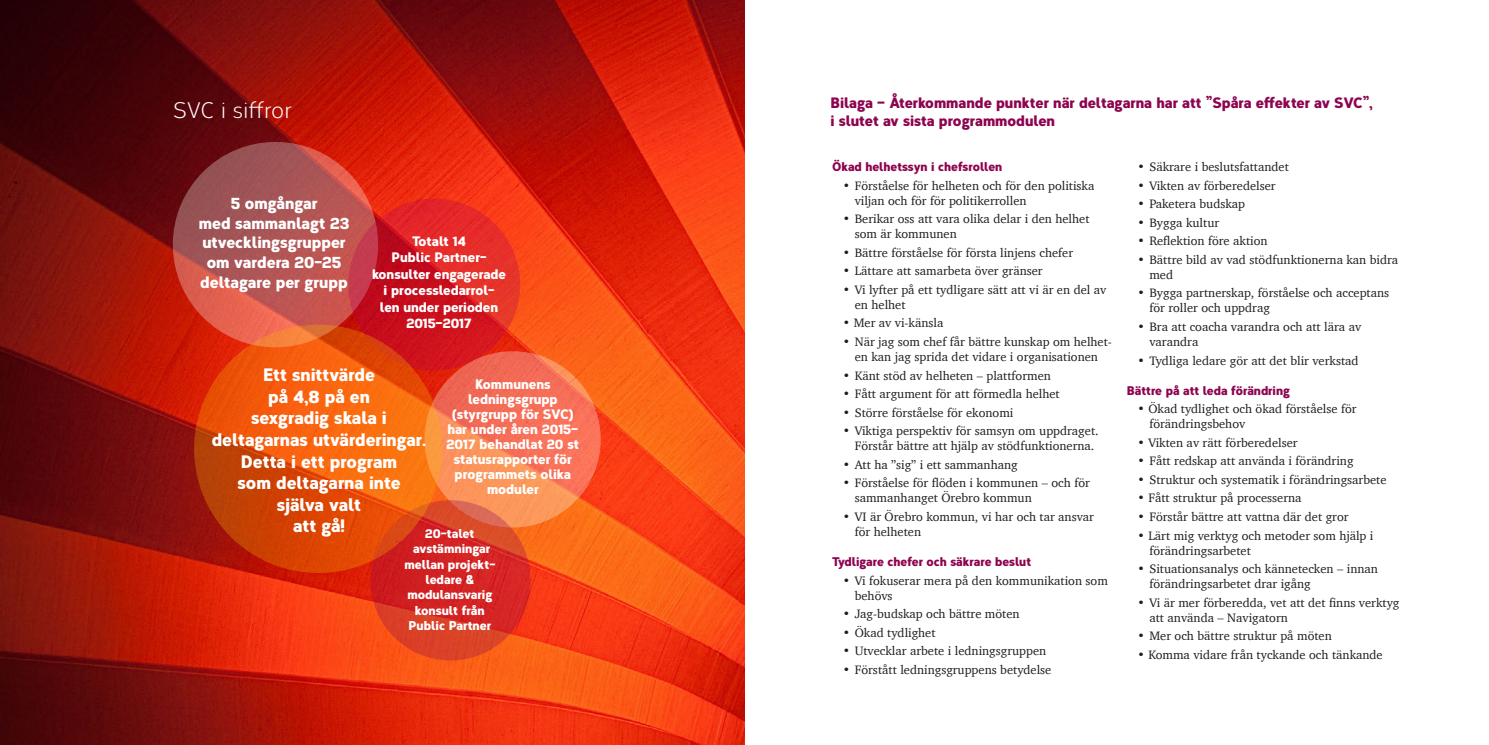
<style>
.page{position:relative;width:1489px;height:745px;background:#fff}
.page>*{position:absolute;margin:0;border:0;box-sizing:border-box;transform-origin:0 0}
.t1{font:22.5px "Corbert Condensed";letter-spacing:-.005em;color:#fff}
.t2{font:800 18px/21.6px "Corbert Condensed";color:#fff;text-align:center}
.t3{font:800 16.38px/19.6px "Corbert Condensed";color:#fff;text-align:center}
.t4{font:800 15px/18px "Corbert Condensed";color:#8d044f}
.t5{font:800 13.75px/15px "Corbert Condensed";color:#fff;text-align:center}
.t6{font:800 12.75px/15.2px "Corbert Condensed";color:#fff;text-align:center}
.t7{font:12.5px/15px "Charter";color:#1d1d1b}
.t8{font:800 12.5px "Corbert Condensed";color:#8d044f}
</style>
<div class="page">
<img style="left:0;top:0;width:744px;height:744px">
<svg style="left:173px;top:142px;width:205px;height:205px;background:#b65653"></svg>
<svg style="left:348px;top:198px;width:172px;height:172px;background:#d31e25"></svg>
<svg style="left:424px;top:351px;width:176px;height:176px;background:#f77c58"></svg>
<svg style="left:370px;top:500px;width:160px;height:160px;background:#d52f25"></svg>
<svg style="left:194px;top:324px;width:248px;height:248px;background:#e7580b"></svg>
<p class="t1" style="left:173px;top:94px;width:120px">SVC i siffror</p>
<p class="t3" style="left:199px;top:192px;width:152px">5 omgångar<br>med sammanlagt 23 utvecklingsgrupper om vardera 20-25 deltagare per grupp</p>
<p class="t5" style="left:372px;top:231px;width:136px;line-height:16.4px">Totalt 14<br>Public Partner&shy;konsulter engagerade i processledarrol-<br>len under perioden<br>2015–2017</p>
<p class="t2" style="left:212px;top:362px;width:216px">Ett snittvärde<br>på 4,8 på en<br>sexgradig skala i deltagarnas utvärderingar.<br>Detta i ett program<br>som deltagarna inte själva valt<br>att gå!</p>
<p class="t5" style="left:446px;top:375px;width:134px">Kommunens ledningsgrupp (styrgrupp för SVC) har under åren 2015–<br>2017 behandlat 20 st statusrapporter för programmets olika</p>
<p class="t5" style="left:487px;top:480px;width:53px">moduler</p>
<p class="t6" style="left:425px;top:524px;width:51px">20-talet</p>
<p class="t6" style="left:413px;top:539px;width:79px">avstämningar</p>
<p class="t6" style="left:404px;top:555px;width:92px">mellan projekt-</p>
<p class="t6" style="left:425px;top:570px;width:50px">ledare &amp;</p>
<p class="t6" style="left:407px;top:585px;width:87px">modulansvarig</p>
<p class="t6" style="left:408px;top:601px;width:84px">konsult från<br>Public Partner</p>
<p class="t4" style="left:830px;top:92px;width:544px">Bilaga – Återkommande punkter när deltagarna har att ”Spåra effekter av SVC”, i slutet av sista programmodulen</p>
<p class="t8" style="left:832px;top:156px;width:171px">Ökad helhetssyn i chefsrollen</p>
<p class="t7" style="left:854px;top:177px;width:241px;text-indent:-12px">• Förståelse för helheten och för den politiska viljan och för för politikerrollen</p>
<p class="t7" style="left:854px;top:211px;width:236px;text-indent:-12px">• Berikar oss att vara olika delar i den helhet som är kommunen</p>
<p class="t7" style="left:842px;top:245px;width:232px">• Bättre förståelse för första linjens chefer</p>
<p class="t7" style="left:842px;top:263px;width:201px">• Lättare att samarbeta över gränser</p>
<p class="t7" style="left:854px;top:282px;width:253px;text-indent:-12px">• Vi lyfter på ett tydligare sätt att vi är en del av en helhet</p>
<p class="t7" style="left:842px;top:315px;width:102px">• Mer av vi-känsla</p>
<p class="t7" style="left:842px;top:334px;width:270px;text-align:center">• När jag som chef får bättre kunskap om helhet&shy;en kan jag sprida det vidare i organisationen</p>
<p class="t7" style="left:842px;top:367px;width:209px">• Känt stöd av helheten – plattformen</p>
<p class="t7" style="left:842px;top:386px;width:218px">• Fått argument för att förmedla helhet</p>
<p class="t7" style="left:842px;top:404px;width:172px">• Större förståelse för ekonomi</p>
<p class="t7" style="left:854px;top:423px;width:245px;text-indent:-12px">• Viktiga perspektiv för samsyn om uppdraget.<br>Förstår bättre att hjälp av stödfunktionerna.</p>
<p class="t7" style="left:842px;top:456px;width:176px">• Att ha ”sig” i ett sammanhang</p>
<p class="t7" style="left:854px;top:475px;width:237px;text-indent:-12px">• Förståelse för flöden i kommunen – och för sammanhanget Örebro kommun</p>
<p class="t7" style="left:854px;top:508px;width:241px;text-indent:-12px">• VI är Örebro kommun, vi har och tar ansvar för helheten</p>
<p class="t8" style="left:832px;top:551px;width:200px">Tydligare chefer och säkrare beslut</p>
<p class="t7" style="left:854px;top:572px;width:254px;text-indent:-12px">• Vi fokuserar mera på den kommunikation som behövs</p>
<p class="t7" style="left:842px;top:606px;width:178px">• Jag-budskap och bättre möten</p>
<p class="t7" style="left:842px;top:624px;width:94px">• Ökad tydlighet</p>
<p class="t7" style="left:842px;top:643px;width:205px">• Utvecklar arbete i ledningsgruppen</p>
<p class="t7" style="left:842px;top:661px;width:210px">• Förstått ledningsgruppens betydelse</p>
<p class="t7" style="left:1137px;top:159px;width:153px">• Säkrare i beslutsfattandet</p>
<p class="t7" style="left:1137px;top:177px;width:140px">• Vikten av förberedelser</p>
<p class="t7" style="left:1137px;top:196px;width:109px">• Paketera budskap</p>
<p class="t7" style="left:1137px;top:215px;width:83px">• Bygga kultur</p>
<p class="t7" style="left:1137px;top:233px;width:131px">• Reflektion före aktion</p>
<p class="t7" style="left:1149px;top:252px;width:250px;text-indent:-12px">• Bättre bild av vad stödfunktionerna kan bidra med</p>
<p class="t7" style="left:1149px;top:285px;width:241px;text-indent:-12px">• Bygga partnerskap, förståelse och acceptans för roller och uppdrag</p>
<p class="t7" style="left:1149px;top:319px;width:213px;text-indent:-12px">• Bra att coacha varandra och att lära av varandra</p>
<p class="t7" style="left:1137px;top:352px;width:222px">• Tydliga ledare gör att det blir verkstad</p>
<p class="t8" style="left:1126px;top:379px;width:165px">Bättre på att leda förändring</p>
<p class="t7" style="left:1149px;top:401px;width:209px;text-indent:-12px">• Ökad tydlighet och ökad förståelse för förändringsbehov</p>
<p class="t7" style="left:1137px;top:434px;width:161px">• Vikten av rätt förberedelser</p>
<p class="t7" style="left:1137px;top:453px;width:217px">• Fått redskap att använda i förändring</p>
<p class="t7" style="left:1137px;top:471px;width:250px">• Struktur och systematik i förändringsarbete</p>
<p class="t7" style="left:1137px;top:490px;width:165px">• Fått struktur på processerna</p>
<p class="t7" style="left:1137px;top:508px;width:212px">• Förstår bättre att vattna där det gror</p>
<p class="t7" style="left:1149px;top:527px;width:225px;text-indent:-12px">• Lärt mig verktyg och metoder som hjälp i förändringsarbetet</p>
<p class="t7" style="left:1149px;top:561px;width:230px;text-indent:-12px">• Situationsanalys och kännetecken – innan förändringsarbetet drar igång</p>
<p class="t7" style="left:1149px;top:594px;width:251px;text-indent:-12px">• Vi är mer förberedda, vet att det finns verktyg att använda – Navigatorn</p>
<p class="t7" style="left:1137px;top:628px;width:196px">• Mer och bättre struktur på möten</p>
<p class="t7" style="left:1137px;top:646px;width:247px">• Komma vidare från tyckande och tänkande</p>
</div>
